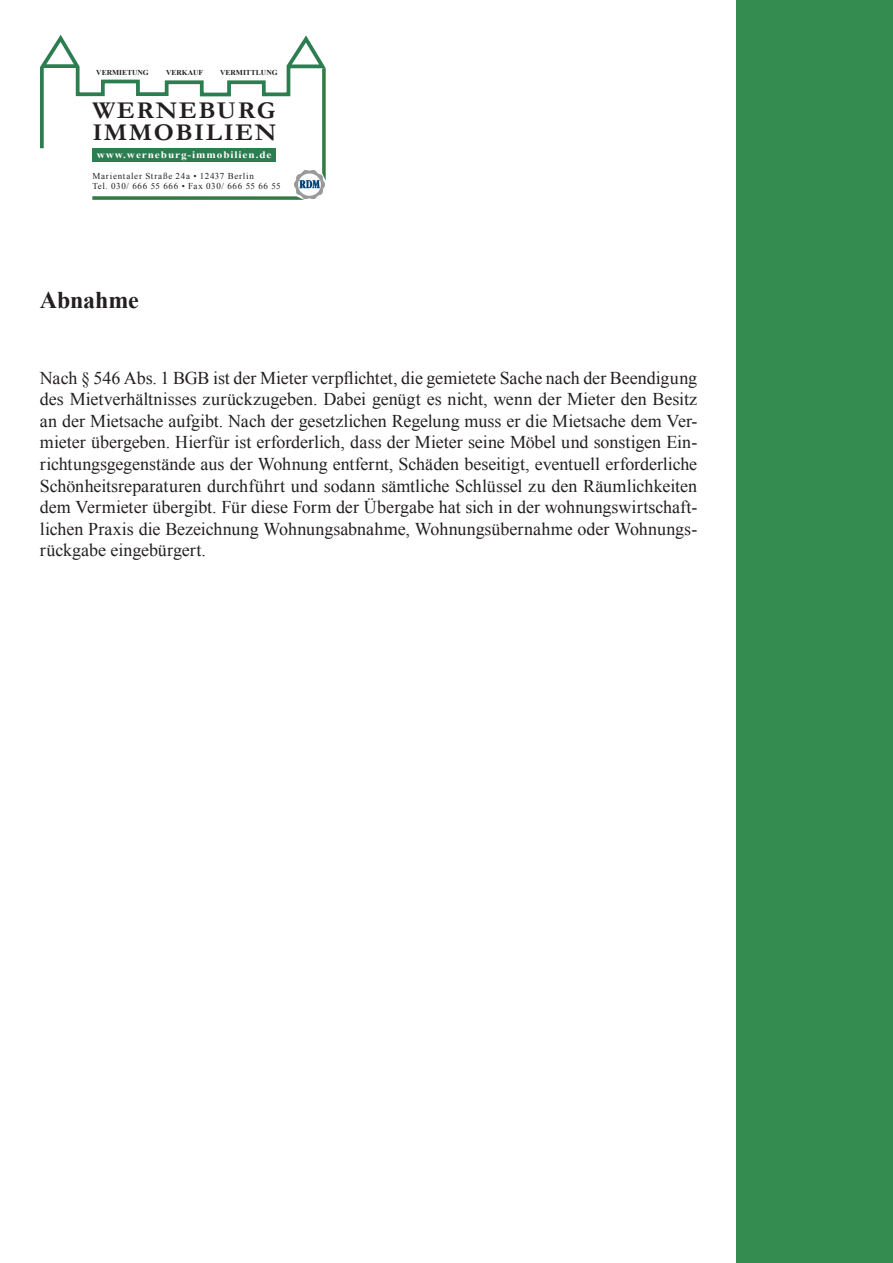
<style>
.page{position:relative;width:893px;height:1263px;background:#fff}
.page>*{position:absolute;margin:0;border:0;box-sizing:border-box;transform-origin:0 0}
.t1{font:700 24.3px/21.8px "Garamond";letter-spacing:.06em;color:#231f20;scale:1.05 1}
.t2{font:700 24px "Times New Roman";color:#231f20}
.t3{font:18px/21.6px "Times New Roman";letter-spacing:-.005em;color:#231f20;text-align:justify}
.t4{font:700 9.9px "Times New Roman";letter-spacing:.08em;color:#fff;scale:1.14 1}
.t5{font:9px/9.8px "Times New Roman";letter-spacing:.08em;color:#231f20}
.t6{font:700 7.5px "Times New Roman";color:#231f20}
</style>
<div class="page">
<div style="left:737px;top:0;width:156px;height:1263px;background:#358c50"></div>
<svg style="left:40px;top:35px;width:286px;height:146px"></svg>
<div style="left:92px;top:148px;width:184px;height:13px;background:#2c7d4f"></div>
<img style="left:294px;top:170px;width:30px;height:28px">
<svg style="left:92px;top:196px;width:212px;height:4px"></svg>
<p class="t6" style="left:96px;top:67px;width:54px">vermietung</p>
<p class="t6" style="left:166px;top:67px;width:39px">verkauf</p>
<p class="t6" style="left:220px;top:67px;width:59px">vermittlung</p>
<h1 class="t1" style="left:92px;top:100px;width:177px">WERNEBURG<br>IMMOBILIEN</h1>
<p class="t4" style="left:97px;top:148px;width:155px">www.werneburg-immobilien.de</p>
<p class="t5" style="left:92px;top:171px;width:190px">Marientaler Straße 24a • 12437 Berlin<br>Tel. 030/ 666 55 666 • Fax 030/ 666 55 66 55</p>
<h2 class="t2" style="left:40px;top:283px;width:100px">Abnahme</h2>
<p class="t3" style="left:40px;top:366px;width:659px">Nach § 546 Abs. 1 BGB ist der Mieter verpflichtet, die gemietete Sache nach der Beendigung des Mietverhältnisses zurückzugeben. Dabei genügt es nicht, wenn der Mieter den Besitz an der Mietsache aufgibt. Nach der gesetzlichen Regelung muss er die Mietsache dem Ver&shy;mieter übergeben. Hierfür ist erforderlich, dass der Mieter seine Möbel und sonstigen Ein&shy;richtungsgegenstände aus der Wohnung entfernt, Schäden beseitigt, eventuell erforderliche Schönheitsreparaturen durchführt und sodann sämtliche Schlüssel zu den Räumlichkeiten dem Vermieter übergibt. Für diese Form der Übergabe hat sich in der wohnungswirtschaft&shy;lichen Praxis die Bezeichnung Wohnungsabnahme, Wohnungsübernahme oder Wohnungs&shy;rückgabe eingebürgert.</p>
</div>
